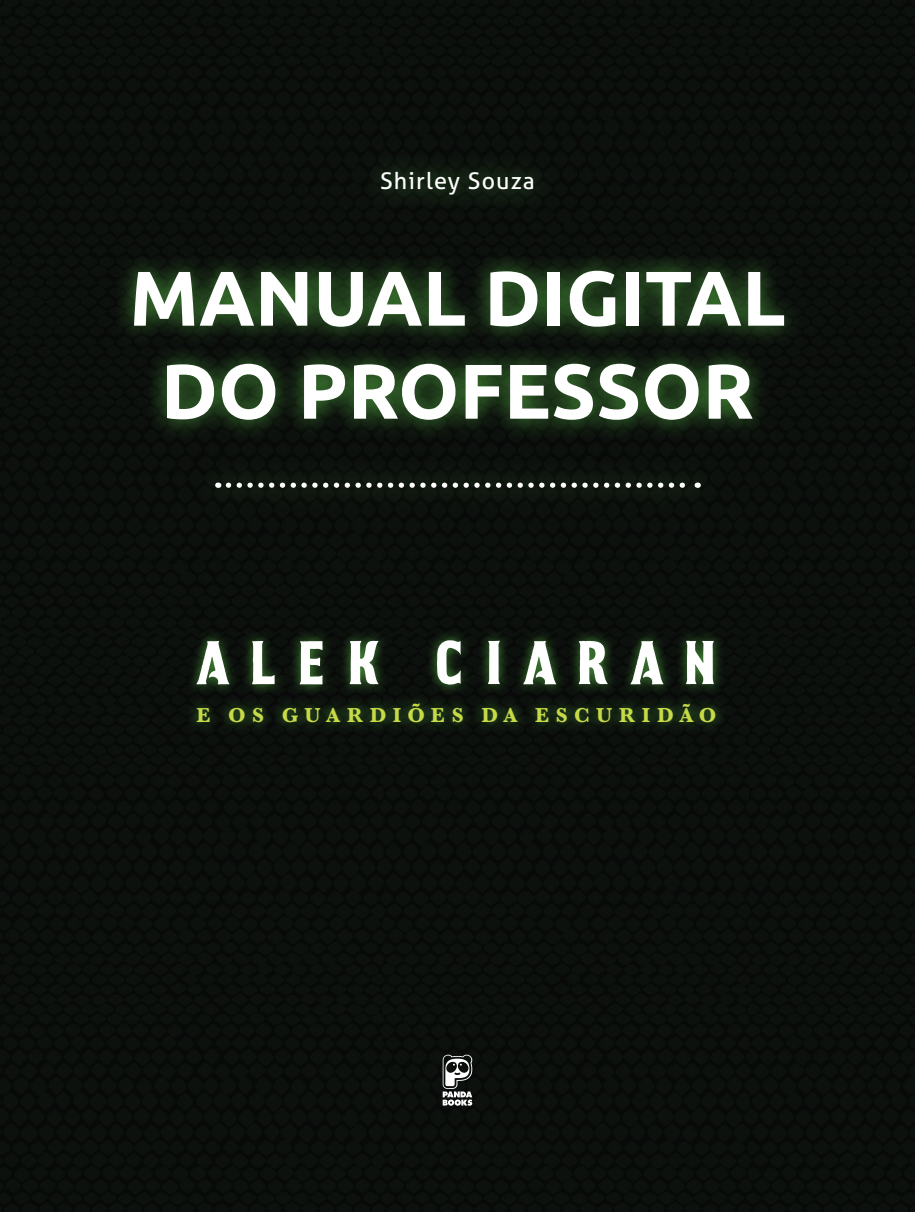
<style>
.page{position:relative;width:915px;height:1212px;background:#fff}
.page>*{position:absolute;margin:0;border:0;box-sizing:border-box;transform-origin:0 0}
.t1{font:700 77.55px/93px "Ubuntu";color:#fff;text-align:center}
.t2{font:61.05px "Smoking Typeface Base";letter-spacing:.275em;color:#fff}
.Título_2{font:23.1px "Aller";letter-spacing:.05em;color:#fff}
.t3{font:700 21px "Baskerville";letter-spacing:.3em;color:#c8da47}
</style>
<div class="page">
<div style="left:0;top:0;width:914px;height:1212px;background:#0c100d"></div>
<div style="left:113px;top:250px;width:691px;height:190px;background:#59ba47;opacity:.75"></div>
<div style="left:194px;top:460px;width:527px;height:50px;background:#0d120e"></div>
<svg style="left:228px;top:482px;width:457px;height:6px"></svg>
<div style="left:359px;top:150px;width:196px;height:66px;background:#59ba47;opacity:.75"></div>
<div style="left:186px;top:629px;width:538px;height:67px;background:#59ba47;opacity:.75"></div>
<div style="left:186px;top:692px;width:540px;height:41px;background:#59ba47;opacity:.75"></div>
<svg style="left:442px;top:1054px;width:30px;height:52px"></svg>
<p class="Título_2" style="left:380px;top:167px;width:156px">Shirley Souza</p>
<p class="t1" style="left:129px;top:250px;width:657px">MANUAL DIGITAL<br>DO PROFESSOR</p>
<p class="t2" style="left:195px;top:636px;width:525px">ALEK CIARAN</p>
<p class="t3" style="left:196px;top:700px;width:521px">E OS GUARDIÕES DA ESCURIDÃO</p>
</div>
